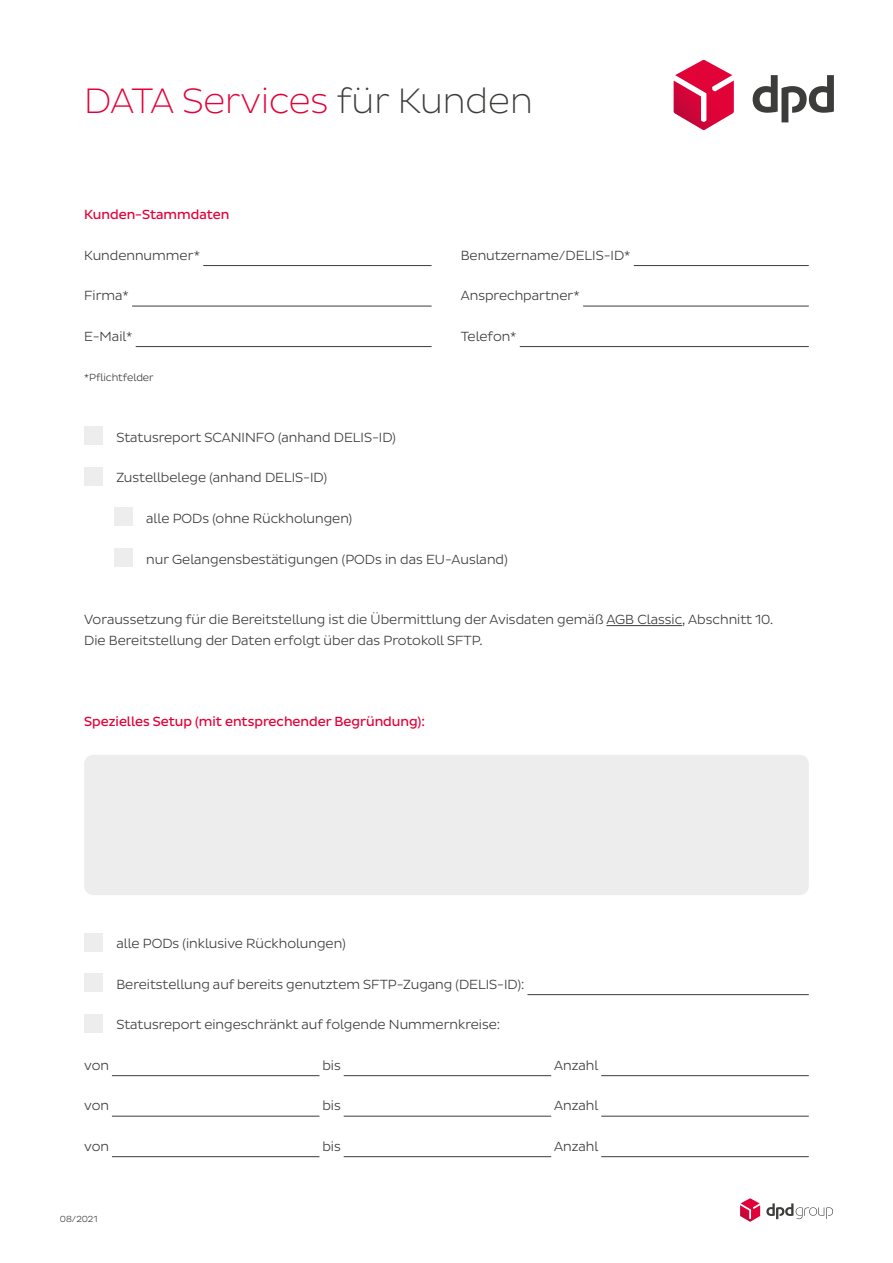
<style>
.page{position:relative;width:893px;height:1263px;background:#fff}
.page>*{position:absolute;margin:0;border:0;box-sizing:border-box;transform-origin:0 0}
.t1{font:300 36px "Pluto Sans DPD Extra";color:#e40138}
.t2{font:13.5px "Pluto Sans DPD Light";color:#3c3c3b}
.t3{font:13.5px "Pluto Sans DPD Regular";color:#e40138}
.t4{font:10.5px "Pluto Sans DPD Light";color:#3c3c3b}
.t5{font:9px "Pluto Sans DPD Light";color:#3c3c3b}
.s1{color:#3c3c3b}
</style>
<div class="page">
<hr style="left:606px;top:625px;width:76px;height:1px;background:#3c3c3b">
<hr style="left:203px;top:265px;width:229px;height:1px;background:#3c3c3b">
<hr style="left:634px;top:265px;width:175px;height:1px;background:#3c3c3b">
<hr style="left:132px;top:306px;width:300px;height:1px;background:#3c3c3b">
<hr style="left:583px;top:306px;width:226px;height:1px;background:#3c3c3b">
<hr style="left:136px;top:346px;width:296px;height:1px;background:#3c3c3b">
<hr style="left:520px;top:346px;width:289px;height:1px;background:#3c3c3b">
<div style="left:84px;top:426px;width:19px;height:19px;background:#ededed"></div>
<div style="left:84px;top:467px;width:19px;height:19px;background:#ededed"></div>
<div style="left:114px;top:507px;width:19px;height:19px;background:#ededed"></div>
<div style="left:114px;top:548px;width:19px;height:19px;background:#ededed"></div>
<div style="left:84px;top:933px;width:19px;height:18px;background:#ededed"></div>
<div style="left:84px;top:973px;width:19px;height:19px;background:#ededed"></div>
<hr style="left:527px;top:994px;width:282px;height:1px;background:#3c3c3b">
<div style="left:84px;top:1014px;width:19px;height:18px;background:#ededed"></div>
<hr style="left:112px;top:1075px;width:207px;height:1px;background:#3c3c3b">
<hr style="left:344px;top:1075px;width:207px;height:1px;background:#3c3c3b">
<hr style="left:601px;top:1075px;width:208px;height:1px;background:#3c3c3b">
<hr style="left:112px;top:1116px;width:207px;height:1px;background:#3c3c3b">
<hr style="left:344px;top:1116px;width:207px;height:1px;background:#3c3c3b">
<hr style="left:601px;top:1116px;width:208px;height:1px;background:#3c3c3b">
<hr style="left:112px;top:1156px;width:207px;height:1px;background:#3c3c3b">
<hr style="left:344px;top:1156px;width:207px;height:1px;background:#3c3c3b">
<hr style="left:601px;top:1156px;width:208px;height:1px;background:#3c3c3b">
<svg style="left:753px;top:75px;width:81px;height:47px"></svg>
<svg style="left:674px;top:60px;width:60px;height:70px"></svg>
<svg style="left:766px;top:1203px;width:67px;height:16px"></svg>
<svg style="left:740px;top:1198px;width:20px;height:24px"></svg>
<div style="left:84px;top:755px;width:725px;height:140px;background:#ededed;border-radius:9px"></div>
<p class="t1" style="left:84px;top:80px;width:450px">DATA Services <span class="s1">für Kunden</span></p>
<p class="t3" style="left:84px;top:207px;width:147px">Kunden-Stammdaten</p>
<p class="t2" style="left:84px;top:247px;width:117px">Kundennummer*</p>
<p class="t2" style="left:461px;top:247px;width:171px">Benutzername/DELIS-ID*</p>
<p class="t2" style="left:84px;top:288px;width:46px">Firma*</p>
<p class="t2" style="left:461px;top:288px;width:121px">Ansprechpartner*</p>
<p class="t2" style="left:84px;top:328px;width:50px">E-Mail*</p>
<p class="t2" style="left:461px;top:328px;width:57px">Telefon*</p>
<p class="t4" style="left:84px;top:372px;width:71px">*Pflichtfelder</p>
<p class="t2" style="left:116px;top:430px;width:281px">Statusreport SCANINFO (anhand DELIS-ID)</p>
<p class="t2" style="left:116px;top:470px;width:212px">Zustellbelege (anhand DELIS-ID)</p>
<p class="t2" style="left:146px;top:511px;width:208px">alle PODs (ohne Rückholungen)</p>
<p class="t2" style="left:146px;top:551px;width:363px">nur Gelangensbestätigungen (PODs in das EU-Ausland)</p>
<p class="t2" style="left:84px;top:612px;width:690px">Voraussetzung für die Bereitstellung ist die Übermittlung der Avisdaten gemäß AGB Classic, Abschnitt 10.</p>
<p class="t2" style="left:84px;top:632px;width:400px">Die Bereitstellung der Daten erfolgt über das Protokoll SFTP.</p>
<p class="t3" style="left:84px;top:713px;width:342px">Spezielles Setup (mit entsprechender Begründung):</p>
<p class="t2" style="left:116px;top:936px;width:231px">alle PODs (inklusive Rückholungen)</p>
<p class="t2" style="left:116px;top:976px;width:409px">Bereitstellung auf bereits genutztem SFTP-Zugang (DELIS-ID):</p>
<p class="t2" style="left:116px;top:1017px;width:385px">Statusreport eingeschränkt auf folgende Nummernkreise:</p>
<p class="t2" style="left:84px;top:1057px;width:26px">von</p>
<p class="t2" style="left:322px;top:1057px;width:20px">bis</p>
<p class="t2" style="left:554px;top:1057px;width:46px">Anzahl</p>
<p class="t2" style="left:84px;top:1098px;width:26px">von</p>
<p class="t2" style="left:322px;top:1098px;width:20px">bis</p>
<p class="t2" style="left:554px;top:1098px;width:46px">Anzahl</p>
<p class="t2" style="left:84px;top:1138px;width:26px">von</p>
<p class="t2" style="left:322px;top:1138px;width:20px">bis</p>
<p class="t2" style="left:554px;top:1138px;width:46px">Anzahl</p>
<p class="t5" style="left:60px;top:1213px;width:39px">08/2021</p>
</div>
